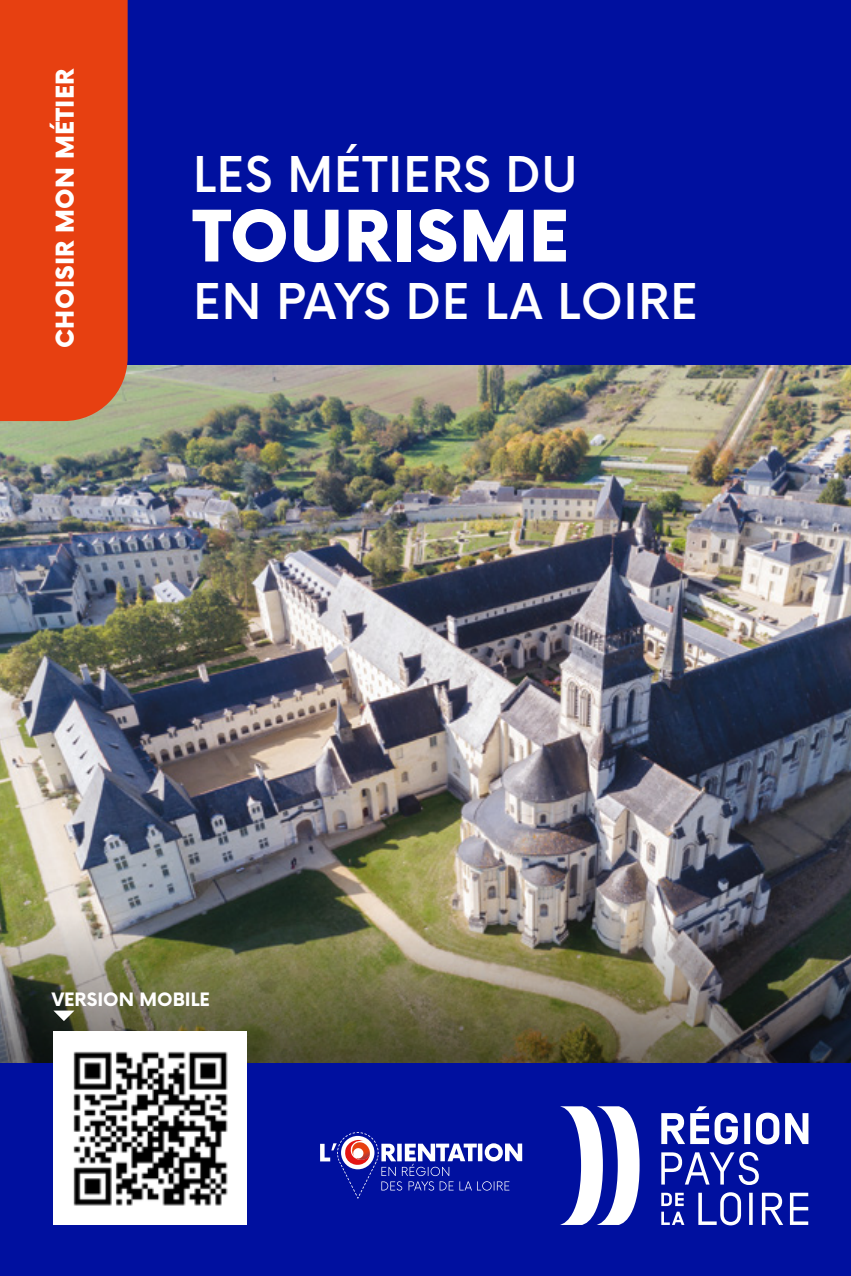
<style>
.page{position:relative;width:851px;height:1276px;background:#fff}
.page>*{position:absolute;margin:0;border:0;box-sizing:border-box;transform-origin:0 0}
.t1{font:900 69px "Now";letter-spacing:.01em;color:#fff}
.t2{font:500 48px "Now";letter-spacing:.015em;color:#fff}
.t3{font:900 24px "Now";letter-spacing:.015em;color:#fff}
.t4{font:700 18px "Now";color:#fff}
</style>
<div class="page">
<div style="left:0;top:0;width:850px;height:366px;background:#00109f"></div>
<div style="left:0;top:1062px;width:850px;height:214px;background:#00109f"></div>
<img style="left:0;top:366px;width:850px;height:503px">
<div style="left:0;top:0;width:128px;height:421px;background:#e74011"></div>
<img style="left:0;top:869px;width:850px;height:193px">
<img style="left:53px;top:1032px;width:193px;height:192px">
<svg style="left:320px;top:1132px;width:202px;height:67px"></svg>
<svg style="left:560px;top:1106px;width:79px;height:119px"></svg>
<svg style="left:698px;top:1192px;width:110px;height:33px"></svg>
<svg style="left:661px;top:1152px;width:97px;height:33px"></svg>
<svg style="left:661px;top:1106px;width:147px;height:38px"></svg>
<svg style="left:661px;top:1192px;width:23px;height:33px"></svg>
<svg style="left:53px;top:1010px;width:21px;height:11px"></svg>
<p class="t3" style="left:48px;top:348px;width:281px;rotate:-90deg">CHOISIR MON MÉTIER</p>
<p class="t2" style="left:193px;top:138px;width:386px">LES MÉTIERS DU</p>
<h1 class="t1" style="left:193px;top:186px;width:377px">TOURISME</h1>
<p class="t2" style="left:193px;top:264px;width:506px">EN PAYS DE LA LOIRE</p>
<p class="t4" style="left:52px;top:986px;width:160px">VERSION MOBILE</p>
</div>
